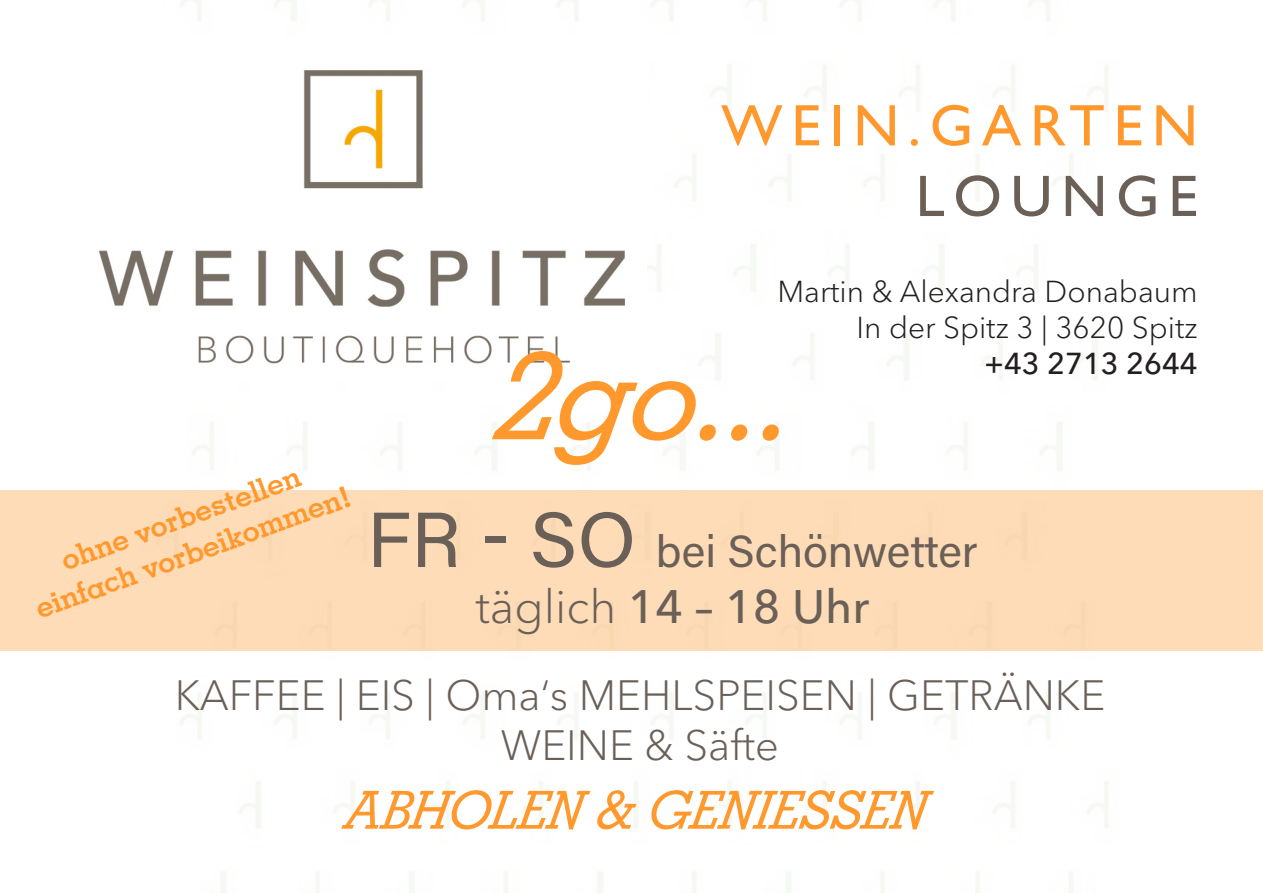
<style>
.page{position:relative;width:1263px;height:893px;background:#fff}
.page>*{position:absolute;margin:0;border:0;box-sizing:border-box;transform-origin:0 0}
.Einf__Abs{font:italic 500 123.6px "Geometric Slab 703 BT";color:#ff992e}
.Einf__Abs-2{font:58.8px "Gill Sans";letter-spacing:.15em;color:#ff992e}
.Einf__Abs-3{font:58.8px "Gill Sans";letter-spacing:.15em;color:#6a6058}
.Einf__Abs-4{font:italic 500 52.5px "Geometric Slab 703 BT";color:#ff992e}
.t1{font:500 46.5px "Avenir Next Cyr";color:#6a6058}
.t2{font:45px "Acumin Pro";color:#6a6058}
.t3{font:300 42px "Avenir Next Cyr";color:#6a6058}
.Einf__Abs-5{font:300 30px/36px "Avenir Next Cyr";color:#231f20;text-align:right}
.t4{font:700 30px/36px "Geometric Slab 703 BT";color:#ff992e;text-align:center}
.s1{font-weight:500}
.s2{font-size:78px}
.s3{font-weight:300}
</style>
<div class="page">
<div style="left:0;top:490px;width:1263px;height:161px;background:#ffdcb8"></div>
<img style="left:99px;top:69px;width:528px;height:298px">
<p class="Einf__Abs-2" style="left:721px;top:91px;width:478px">WEIN.GARTEN</p>
<p class="Einf__Abs-3" style="left:916px;top:162px;width:283px">LOUNGE</p>
<p class="Einf__Abs-5" style="left:777px;top:273px;width:422px">Martin &amp; Alexandra Donabaum</p>
<p class="Einf__Abs-5" style="left:856px;top:309px;width:343px">In der Spitz 3 | 3620 Spitz <span class="s1">+43 2713 2644</span></p>
<p class="Einf__Abs" style="left:492px;top:320px;width:326px">2go...</p>
<p class="t4" style="left:18px;top:558px;width:335px;rotate:-20deg">ohne vorbestellen einfach vorbeikommen!</p>
<p class="t2" style="left:367px;top:520px;width:612px"><span class="s2">FR - SO</span> bei Schönwetter</p>
<p class="t1" style="left:475px;top:579px;width:395px"><span class="s3">täglich</span> 14 – 18 Uhr</p>
<p class="t3" style="left:175px;top:670px;width:932px">KAFFEE | EIS | Oma‘s MEHLSPEISEN | GETRÄNKE</p>
<p class="t3" style="left:501px;top:721px;width:280px">WEINE &amp; Säfte</p>
<p class="Einf__Abs-4" style="left:344px;top:778px;width:583px">ABHOLEN &amp; GENIESSEN</p>
</div>
